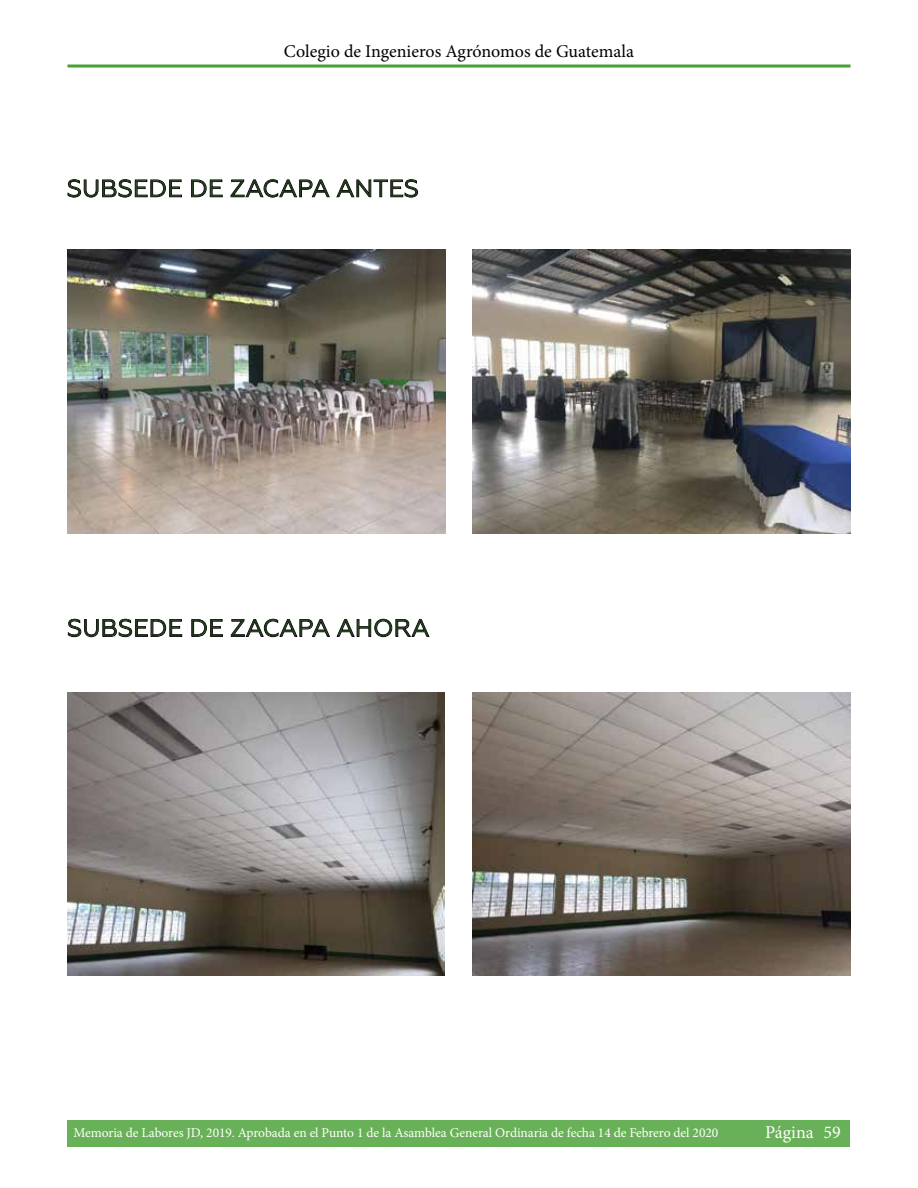
<style>
.page{position:relative;width:918px;height:1188px;background:#fff}
.page>*{position:absolute;margin:0;border:0;box-sizing:border-box;transform-origin:0 0}
.t1{font:24px "Geometria";letter-spacing:.005em;color:#1b3315}
.t2{font:18px "Minion Pro";color:#000}
.t3{font:18px "Minion Pro";color:#fffefd}
.t4{font:13.5px "Minion Pro";letter-spacing:-.005em;color:#fffefd}
</style>
<div class="page">
<svg style="left:68px;top:64px;width:782px;height:4px"></svg>
<div style="left:68px;top:1120px;width:782px;height:27px;background:#69b158"></div>
<svg style="left:67px;top:179px;width:115px;height:19px"></svg>
<svg style="left:191px;top:179px;width:32px;height:19px"></svg>
<svg style="left:230px;top:179px;width:100px;height:19px"></svg>
<svg style="left:336px;top:179px;width:82px;height:19px"></svg>
<img style="left:68px;top:250px;width:378px;height:283px">
<img style="left:472px;top:250px;width:378px;height:283px">
<img style="left:68px;top:692px;width:377px;height:283px">
<img style="left:472px;top:692px;width:378px;height:284px">
<svg style="left:68px;top:619px;width:115px;height:18px"></svg>
<svg style="left:191px;top:619px;width:32px;height:18px"></svg>
<svg style="left:231px;top:619px;width:99px;height:18px"></svg>
<svg style="left:336px;top:619px;width:94px;height:18px"></svg>
<h2 class="t2" style="left:284px;top:40px;width:352px">Colegio de Ingenieros Agrónomos de Guatemala</h2>
<h1 class="t1" style="left:67px;top:175px;width:354px">SUBSEDE DE ZACAPA ANTES</h1>
<h1 class="t1" style="left:67px;top:614px;width:364px">SUBSEDE DE ZACAPA AHORA</h1>
<p class="t4" style="left:73px;top:1124px;width:646px">Memoria de Labores JD, 2019. Aprobada en el Punto 1 de la Asamblea General Ordinaria de fecha 14 de Febrero del 2020</p>
<h2 class="t3" style="left:765px;top:1120px;width:77px">Página 59</h2>
</div>
